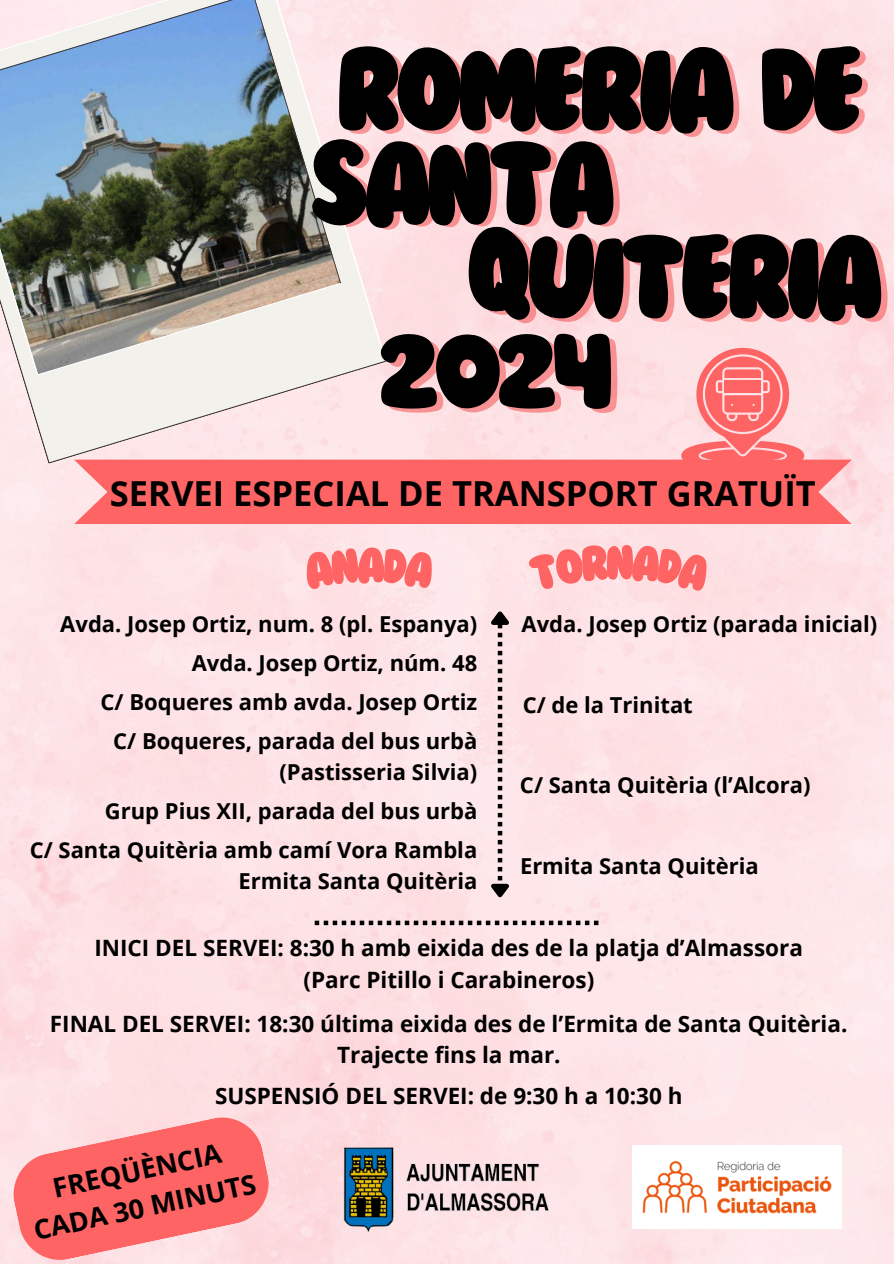
<style>
.page{position:relative;width:894px;height:1264px;background:#fff}
.page>*{position:absolute;margin:0;border:0;box-sizing:border-box;transform-origin:0 0}
.t1{font:133.65px/94.2px "RTL Balabeloo Pro Regular";letter-spacing:-.055em;color:#000}
.t2{font:55.8px "RTL Balabeloo Pro Regular";color:#ff6464}
.t3{font:700 34.5px "Open Sans";color:#000}
.t4{font:700 27px/37.2px "Open Sans";color:#000;text-align:center}
.t5{font:700 22.5px/31.2px "Open Sans";color:#000;text-align:center}
.t6{font:700 22.05px "Open Sans";color:#000}
</style>
<div class="page">
<img style="left:0;top:0;width:893px;height:1263px">
<svg style="left:681px;top:348px;width:122px;height:111px;background:#fe9e9f"></svg>
<svg style="left:0;top:375px;width:386px;height:88px;background:#f6e8e7"></svg>
<img style="left:0;top:0;width:386px;height:375px">
<div style="left:74px;top:459px;width:777px;height:65px;background:#ff6464"></div>
<svg style="left:12px;top:1116px;width:258px;height:145px;background:#fe8a8b"></svg>
<svg style="left:314px;top:920px;width:284px;height:5px"></svg>
<svg style="left:484px;top:606px;width:29px;height:296px;background:#e2cdcf"></svg>
<img style="left:335px;top:1137px;width:224px;height:100px">
<img style="left:632px;top:1145px;width:209px;height:83px">
<div style="left:302px;top:547px;width:57px;height:43px;background:#fde0e3"></div>
<div style="left:382px;top:548px;width:53px;height:42px;background:#fde9ec"></div>
<div style="left:527px;top:544px;width:81px;height:48px;background:#fde0e3"></div>
<div style="left:631px;top:544px;width:80px;height:49px;background:#fde0e2"></div>
<h1 class="t1" style="left:309px;top:50px;width:557px">ROMERIA DE<br>SANTA</h1>
<h1 class="t1" style="left:465px;top:238px;width:420px">QUITERIA</h1>
<h1 class="t1" style="left:377px;top:327px;width:238px">2024</h1>
<h1 class="t3" style="left:110px;top:469px;width:707px">SERVEI ESPECIAL DE TRANSPORT GRATUÏT</h1>
<h3 class="t2" style="left:356px;top:531px;width:31px">A</h3>
<p class="t2" style="left:605px;top:528px;width:30px">N</p>
<p class="t6" style="left:60px;top:608px;width:418px">Avda. Josep Ortiz, num. 8 (pl. Espanya)</p>
<p class="t6" style="left:192px;top:647px;width:287px">Avda. Josep Ortiz, núm. 48</p>
<p class="t6" style="left:101px;top:686px;width:378px">C/ Boqueres amb avda. Josep Ortiz</p>
<p class="t6" style="left:113px;top:725px;width:365px">C/ Boqueres, parada del bus urbà</p>
<p class="t6" style="left:279px;top:756px;width:199px">(Pastisseria Silvia)</p>
<p class="t6" style="left:105px;top:795px;width:374px">Grup Pius XII, parada del bus urbà</p>
<p class="t6" style="left:30px;top:834px;width:449px">C/ Santa Quitèria amb camí Vora Rambla</p>
<p class="t6" style="left:238px;top:865px;width:240px">Ermita Santa Quitèria</p>
<h4 class="t6" style="left:521px;top:608px;width:357px">Avda. Josep Ortiz (parada inicial)</h4>
<p class="t6" style="left:522px;top:689px;width:172px">C/ de la Trinitat</p>
<p class="t6" style="left:520px;top:769px;width:292px">C/ Santa Quitèria (l’Alcora)</p>
<p class="t6" style="left:520px;top:850px;width:240px">Ermita Santa Quitèria</p>
<p class="t5" style="left:94px;top:932px;width:709px">INICI DEL SERVEI: 8:30 h amb eixida des de la platja d’Almassora (Parc Pitillo i Carabineros)</p>
<p class="t5" style="left:50px;top:1007px;width:798px">FINAL DEL SERVEI: 18:30 última eixida des de l’Ermita de Santa Quitèria.<br>Trajecte fins la mar.</p>
<p class="t5" style="left:215px;top:1079px;width:469px">SUSPENSIÓ DEL SERVEI: de 9:30 h a 10:30 h</p>
<h1 class="t4" style="left:22px;top:1175px;width:228px;rotate:-12deg">FREQÜÈNCIA<br>CADA 30 MINUTS</h1>
</div>
